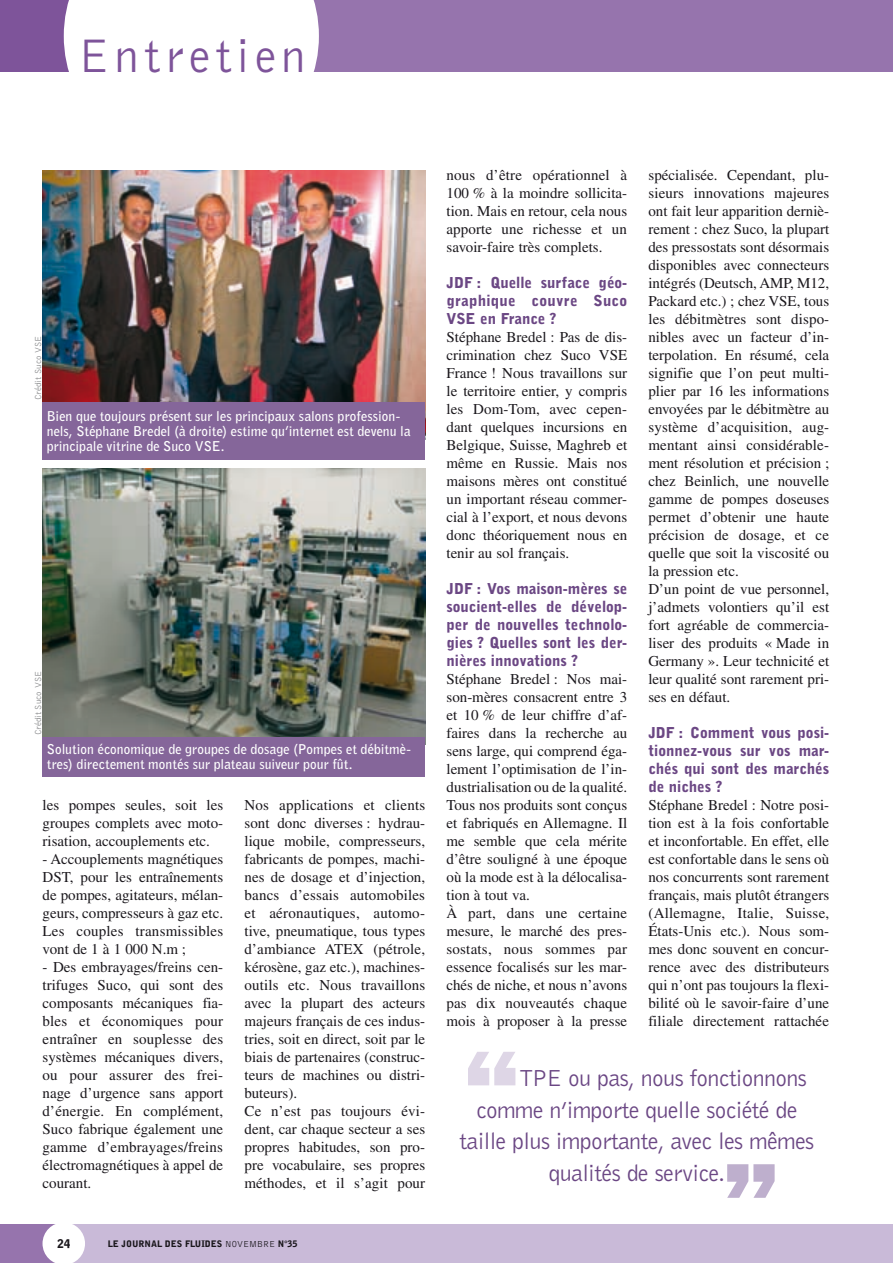
<style>
.page{position:relative;width:893px;height:1263px;background:#fff}
.page>*{position:absolute;margin:0;border:0;box-sizing:border-box;transform-origin:0 0}
.t1{font:800 90px "Imago";color:#beafcd}
.t2{font:800 90px "Imago";color:#ded6e6}
.t3{font:48.75px "Bell Gothic BT";letter-spacing:.1em;color:#7e549a}
.t4{font:24px "Bell Gothic BT";letter-spacing:-.03em;color:#6b4784}
.t5{font:15px/18px "Times";color:#1a171c;text-align:justify}
.t6{font:900 15px/18px "Bell Gothic BT";color:#6b4784;text-align:justify}
.t7{font:700 13.5px/15px "Bell Gothic BT";letter-spacing:.01em;color:#fff}
.t8{font:900 12px "Bell Gothic BT";color:#1a171c}
.t9{font:900 9px "Bell Gothic BT";color:#1a171c}
.t10{font:9px "Bell Gothic BT";color:#87888a}
.t11{font:9px "Bell Gothic BT";color:#1a171c}
.s1{font-weight:400}
.s2{font-weight:900}
</style>
<div class="page">
<div style="left:0;top:0;width:64px;height:72px;background:#7e549a"></div>
<div style="left:319px;top:0;width:574px;height:72px;background:#9674ad"></div>
<img style="left:43px;top:170px;width:382px;height:232px">
<div style="left:43px;top:402px;width:382px;height:57px;background:#85669a"></div>
<svg style="left:0;top:1224px;width:893px;height:39px;background:#c8b9d7"></svg>
<svg style="left:64px;top:0;width:255px;height:72px"></svg>
<img style="left:43px;top:468px;width:382px;height:269px">
<div style="left:43px;top:737px;width:382px;height:40px;background:#85669a"></div>
<h2 class="t3" style="left:77px;top:26px;width:230px">E ntretien</h2>
<p class="t10" style="left:32px;top:400px;width:64px;rotate:-90deg">Crédit Suco VSE</p>
<p class="t7" style="left:47px;top:408px;width:365px">Bien que toujours présent sur les principaux salons profession&shy;nels, Stéphane Bredel (à droite) estime qu’internet est devenu la principale vitrine de Suco VSE.</p>
<p class="t10" style="left:32px;top:735px;width:64px;rotate:-90deg">Crédit Suco VSE</p>
<p class="t7" style="left:47px;top:741px;width:366px">Solution économique de groupes de dosage (Pompes et débitmè&shy;tres) directement montés sur plateau suiveur pour fût.</p>
<p class="t5" style="left:43px;top:796px;width:182px">les pompes seules, soit les groupes complets avec moto&shy;risation, accouplements etc.</p>
<p class="t5" style="left:43px;top:850px;width:182px">- Accouplements magnétiques DST, pour les entraînements de pompes, agitateurs, mélan&shy;geurs, compresseurs à gaz etc.<br>Les couples transmissibles vont de 1 à 1 000 N.m ;</p>
<p class="t5" style="left:43px;top:958px;width:182px">- Des embrayages/freins cen&shy;trifuges Suco, qui sont des composants mécaniques fia&shy;bles et économiques pour entraîner en souplesse des systèmes mécaniques divers, ou pour assurer des frei&shy;nage d’urgence sans apport d’énergie. En complément, Suco fabrique également une gamme d’embrayages/freins électromagnétiques à appel de courant.</p>
<p class="t5" style="left:244px;top:796px;width:182px;text-align:left">Nos applications et clients sont donc diverses : hydrau&shy;lique mobile, compresseurs, fabricants de pompes, machi&shy;nes de dosage et d’injection, bancs d’essais automobiles et aéronautiques, automo&shy;tive, pneumatique, tous types d’ambiance ATEX (pétrole, kérosène, gaz etc.), machines&shy;outils etc. Nous travaillons avec la plupart des acteurs majeurs français de ces indus&shy;tries, soit en direct, soit par le biais de partenaires (construc&shy;teurs de machines ou distri&shy;buteurs).<br>Ce n’est pas toujours évi&shy;dent, car chaque secteur a ses propres habitudes, son pro&shy;pre vocabulaire, ses propres méthodes, et il s’agit pour</p>
<p class="t8" style="left:57px;top:1236px;width:14px">24</p>
<p class="t9" style="left:108px;top:1238px;width:191px">LE JOURNAL DES FLUIDES <span class="s1">Novembre</span> N°35</p>
<p class="t11" style="left:225px;top:1238px;width:143px">s eptembre-octobre 2009 <span class="s2">N°35</span></p>
<p class="t5" style="left:446px;top:166px;width:182px">nous d’être opérationnel à 100 % à la moindre sollicita&shy;tion. Mais en retour, cela nous apporte une richesse et un savoir-faire très complets.</p>
<p class="t6" style="left:446px;top:273px;width:182px">JDF : Quelle surface géo&shy;graphique couvre Suco VSE en France ?</p>
<p class="t5" style="left:446px;top:328px;width:182px">Stéphane Bredel : Pas de dis&shy;crimination chez Suco VSE France ! Nous travaillons sur le territoire entier, y compris les Dom-Tom, avec cepen&shy;dant quelques incursions en Belgique, Suisse, Maghreb et même en Russie. Mais nos maisons mères ont constitué un important réseau commer&shy;cial à l’export, et nous devons donc théoriquement nous en tenir au sol français.</p>
<p class="t6" style="left:446px;top:579px;width:182px">JDF : Vos maison-mères se soucient-elles de dévelop&shy;per de nouvelles technolo&shy;gies ? Quelles sont les der&shy;nières innovations ?</p>
<p class="t5" style="left:446px;top:670px;width:182px;text-align:left">Stéphane Bredel : Nos mai&shy;son-mères consacrent entre 3 et 10 % de leur chiffre d’af&shy;faires dans la recherche au sens large, qui comprend éga&shy;lement l’optimisation de l’in&shy;dustrialisation ou de la qualité.<br>Tous nos produits sont conçus et fabriqués en Allemagne. Il me semble que cela mérite d’être souligné à une époque où la mode est à la délocalisa&shy;tion à tout va.<br>à part, dans une certaine mesure, le marché des pres&shy;sostats, nous sommes par essence focalisés sur les mar&shy;chés de niche, et nous n’avons pas dix nouveautés chaque mois à proposer à la presse</p>
<p class="t5" style="left:648px;top:166px;width:182px;text-align:left">spécialisée. Cependant, plu&shy;sieurs innovations majeures ont fait leur apparition derniè&shy;rement : chez Suco, la plupart des pressostats sont désormais disponibles avec connecteurs intégrés (Deutsch, AMP, M12,<br>Packard etc.) ; chez VSE, tous les débitmètres sont dispo&shy;nibles avec un facteur d’in&shy;terpolation. En résumé, cela signifie que l’on peut multi&shy;plier par 16 les informations envoyées par le débitmètre au système d’acquisition, aug&shy;mentant ainsi considérable&shy;ment résolution et précision ; chez Beinlich, une nouvelle gamme de pompes doseuses permet d’obtenir une haute précision de dosage, et ce quelle que soit la viscosité ou la pression etc.<br>D’un point de vue personnel, j’admets volontiers qu’il est fort agréable de commercia&shy;liser des produits « Made in<br>Germany ». Leur technicité et leur qualité sont rarement pri&shy;ses en défaut.</p>
<p class="t6" style="left:648px;top:723px;width:182px">JDF : Comment vous posi&shy;tionnez-vous sur vos mar&shy;chés qui sont des marchés de niches ?</p>
<p class="t5" style="left:648px;top:796px;width:182px">Stéphane Bredel : Notre posi&shy;tion est à la fois confortable et inconfortable. En effet, elle est confortable dans le sens où nos concurrents sont rarement français, mais plutôt étrangers (Allemagne, Italie, Suisse, états-Unis etc.). Nous som&shy;mes donc souvent en concur&shy;rence avec des distributeurs qui n’ont pas toujours la flexi&shy;bilité où le savoir-faire d’une filiale directement rattachée</p>
<h1 class="t2" style="left:465px;top:1030px;width:54px">“</h1>
<h3 class="t4" style="left:520px;top:1063px;width:289px">TPE ou pas, nous fonctionnons</h3>
<h3 class="t4" style="left:476px;top:1095px;width:323px">comme n’importe quelle société de</h3>
<h3 class="t4" style="left:459px;top:1126px;width:357px">taille plus importante, avec les mêmes</h3>
<h3 class="t4" style="left:548px;top:1158px;width:178px">qualités de service.</h3>
<h1 class="t1" style="left:725px;top:1142px;width:54px">”</h1>
</div>
